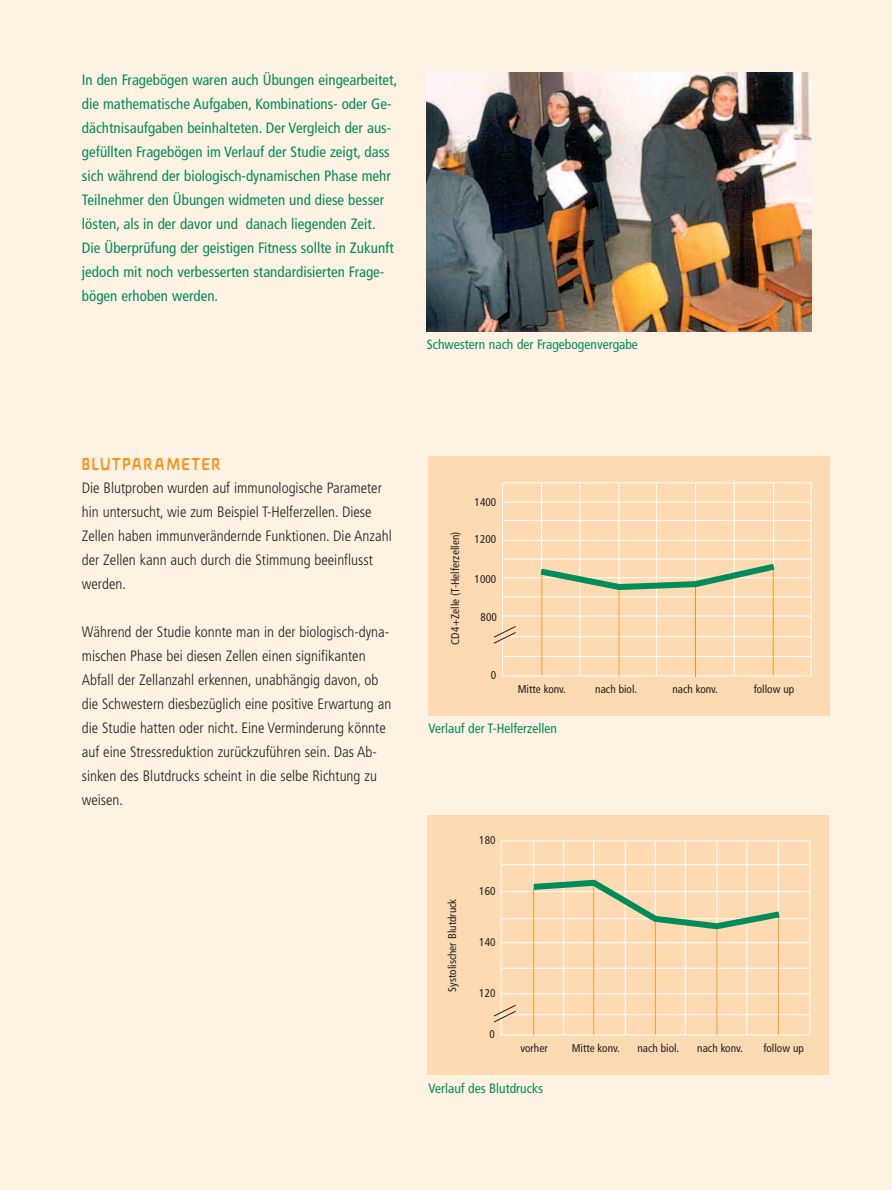
<style>
.page{position:relative;width:892px;height:1190px;background:#fff}
.page>*{position:absolute;margin:0;border:0;box-sizing:border-box;transform-origin:0 0}
.t1{font:700 condensed 18px "Novalis";letter-spacing:.055em;color:#f7931d}
.t2{font:300 condensed 15px/24px "Frutiger";color:#231f20}
.t3{font:condensed 15px/24px "Frutiger";color:#008c5b}
.t4{font:condensed 13.5px "Frutiger";color:#008c5b}
.t5{font:condensed 11.25px "Frutiger";color:#231f20}
</style>
<div class="page">
<hr style="left:891px;top:0;width:1px;height:1190px;background:#000">
<div style="left:0;top:0;width:891px;height:1190px;background:#fef2e3"></div>
<img style="left:427px;top:73px;width:384px;height:258px">
<div style="left:428px;top:456px;width:402px;height:260px;background:#fedab3"></div>
<svg style="left:502px;top:483px;width:309px;height:194px"></svg>
<hr style="left:541px;top:482px;width:1px;height:194px;background:#fff">
<hr style="left:579px;top:482px;width:1px;height:194px;background:#fff">
<hr style="left:618px;top:482px;width:1px;height:194px;background:#fff">
<hr style="left:656px;top:482px;width:1px;height:194px;background:#fff">
<hr style="left:695px;top:482px;width:1px;height:194px;background:#fff">
<hr style="left:733px;top:482px;width:1px;height:194px;background:#fff">
<hr style="left:773px;top:482px;width:1px;height:194px;background:#fff">
<hr style="left:810px;top:482px;width:1px;height:194px;background:#fff">
<hr style="left:502px;top:482px;width:308px;height:1px;background:#fff">
<hr style="left:502px;top:502px;width:308px;height:1px;background:#fff">
<hr style="left:502px;top:540px;width:308px;height:1px;background:#fff">
<hr style="left:502px;top:520px;width:308px;height:1px;background:#fff">
<hr style="left:502px;top:559px;width:308px;height:1px;background:#fff">
<hr style="left:502px;top:577px;width:308px;height:1px;background:#fff">
<hr style="left:502px;top:597px;width:308px;height:1px;background:#fff">
<hr style="left:502px;top:616px;width:308px;height:1px;background:#fff">
<hr style="left:503px;top:636px;width:308px;height:1px;background:#fff">
<hr style="left:503px;top:656px;width:308px;height:1px;background:#fff">
<hr style="left:772px;top:566px;width:1px;height:110px;background:#f7931d">
<hr style="left:695px;top:582px;width:1px;height:95px;background:#f7931d">
<hr style="left:618px;top:585px;width:1px;height:91px;background:#f7931d">
<hr style="left:541px;top:570px;width:1px;height:105px;background:#f7931d">
<svg style="left:534px;top:560px;width:247px;height:33px"></svg>
<svg style="left:493px;top:626px;width:23px;height:18px"></svg>
<div style="left:427px;top:815px;width:401px;height:260px;background:#fedab3"></div>
<svg style="left:500px;top:842px;width:310px;height:194px"></svg>
<hr style="left:533px;top:841px;width:1px;height:194px;background:#fff">
<hr style="left:563px;top:841px;width:1px;height:194px;background:#fff">
<hr style="left:593px;top:841px;width:1px;height:194px;background:#fff">
<hr style="left:625px;top:841px;width:1px;height:194px;background:#fff">
<hr style="left:655px;top:841px;width:1px;height:194px;background:#fff">
<hr style="left:685px;top:841px;width:1px;height:194px;background:#fff">
<hr style="left:716px;top:841px;width:1px;height:194px;background:#fff">
<hr style="left:746px;top:841px;width:1px;height:194px;background:#fff">
<hr style="left:778px;top:841px;width:1px;height:194px;background:#fff">
<hr style="left:809px;top:841px;width:1px;height:194px;background:#fff">
<hr style="left:500px;top:841px;width:309px;height:1px;background:#fff">
<hr style="left:501px;top:864px;width:308px;height:1px;background:#fff">
<hr style="left:501px;top:891px;width:308px;height:1px;background:#fff">
<hr style="left:501px;top:918px;width:308px;height:1px;background:#fff">
<hr style="left:501px;top:942px;width:308px;height:1px;background:#fff">
<hr style="left:501px;top:968px;width:308px;height:1px;background:#fff">
<hr style="left:501px;top:993px;width:308px;height:1px;background:#fff">
<hr style="left:501px;top:1014px;width:308px;height:1px;background:#fff">
<hr style="left:533px;top:888px;width:1px;height:147px;background:#f7931d">
<hr style="left:593px;top:883px;width:1px;height:152px;background:#f7931d">
<hr style="left:655px;top:921px;width:1px;height:114px;background:#f7931d">
<hr style="left:716px;top:927px;width:1px;height:108px;background:#f7931d">
<hr style="left:778px;top:916px;width:1px;height:119px;background:#f7931d">
<svg style="left:527px;top:877px;width:259px;height:55px"></svg>
<svg style="left:493px;top:1005px;width:23px;height:18px"></svg>
<p class="t3" style="left:82px;top:69px;width:317px">In den Fragebögen waren auch Übungen eingearbeitet, die mathematische Aufgaben, Kombinations- oder Ge&shy;dächtnisaufgaben beinhalteten. Der Vergleich der aus&shy;gefüllten Fragebögen im Verlauf der Studie zeigt, dass sich während der biologisch-dynamischen Phase mehr Teilnehmer den Übungen widmeten und diese besser lösten, als in der davor und danach liegenden Zeit.<br>Die Überprüfung der geistigen Fitness sollte in Zukunft jedoch mit noch verbesserten standardisierten Frage&shy;bögen erhoben werden.</p>
<p class="t4" style="left:427px;top:339px;width:212px">Schwestern nach der Fragebogenvergabe</p>
<p class="t1" style="left:82px;top:458px;width:141px">BLUTPARAMETER</p>
<p class="t2" style="left:82px;top:477px;width:311px">Die Blutproben wurden auf immunologische Parameter hin untersucht, wie zum Beispiel T-Helferzellen. Diese Zellen haben immunverändernde Funktionen. Die Anzahl der Zellen kann auch durch die Stimmung beeinflusst werden.</p>
<p class="t2" style="left:82px;top:621px;width:311px">Während der Studie konnte man in der biologisch-dyna&shy;mischen Phase bei diesen Zellen einen signifikanten Abfall der Zellanzahl erkennen, unabhängig davon, ob die Schwestern diesbezüglich eine positive Erwartung an die Studie hatten oder nicht. Eine Verminderung könnte auf eine Stressreduktion zurückzuführen sein. Das Ab&shy;sinken des Blutdrucks scheint in die selbe Richtung zu weisen.</p>
<p class="t5" style="left:450px;top:645px;width:115px;rotate:-90deg">CD4+Zelle (T-Helferzellen)</p>
<p class="t5" style="left:474px;top:497px;width:23px">1400</p>
<p class="t5" style="left:474px;top:535px;width:23px">1200</p>
<p class="t5" style="left:474px;top:575px;width:23px">1000</p>
<p class="t5" style="left:480px;top:612px;width:18px">800</p>
<p class="t5" style="left:491px;top:670px;width:7px">0</p>
<p class="t5" style="left:518px;top:685px;width:49px">Mitte konv.</p>
<p class="t5" style="left:595px;top:685px;width:43px">nach biol.</p>
<p class="t5" style="left:672px;top:685px;width:47px">nach konv.</p>
<p class="t5" style="left:753px;top:685px;width:42px">follow up</p>
<p class="t4" style="left:428px;top:723px;width:130px">Verlauf der T-Helferzellen</p>
<p class="t5" style="left:479px;top:836px;width:18px">180</p>
<p class="t5" style="left:447px;top:992px;width:95px;rotate:-90deg">Systolischer Blutdruck</p>
<p class="t5" style="left:479px;top:887px;width:18px">160</p>
<p class="t5" style="left:479px;top:938px;width:18px">140</p>
<p class="t5" style="left:479px;top:989px;width:18px">120</p>
<p class="t5" style="left:489px;top:1029px;width:7px">0</p>
<p class="t5" style="left:520px;top:1044px;width:29px">vorher</p>
<p class="t5" style="left:571px;top:1044px;width:49px">Mitte konv.</p>
<p class="t5" style="left:637px;top:1044px;width:43px">nach biol.</p>
<p class="t5" style="left:697px;top:1044px;width:47px">nach konv.</p>
<p class="t5" style="left:763px;top:1044px;width:42px">follow up</p>
<p class="t4" style="left:428px;top:1083px;width:116px">Verlauf des Blutdrucks</p>
</div>
